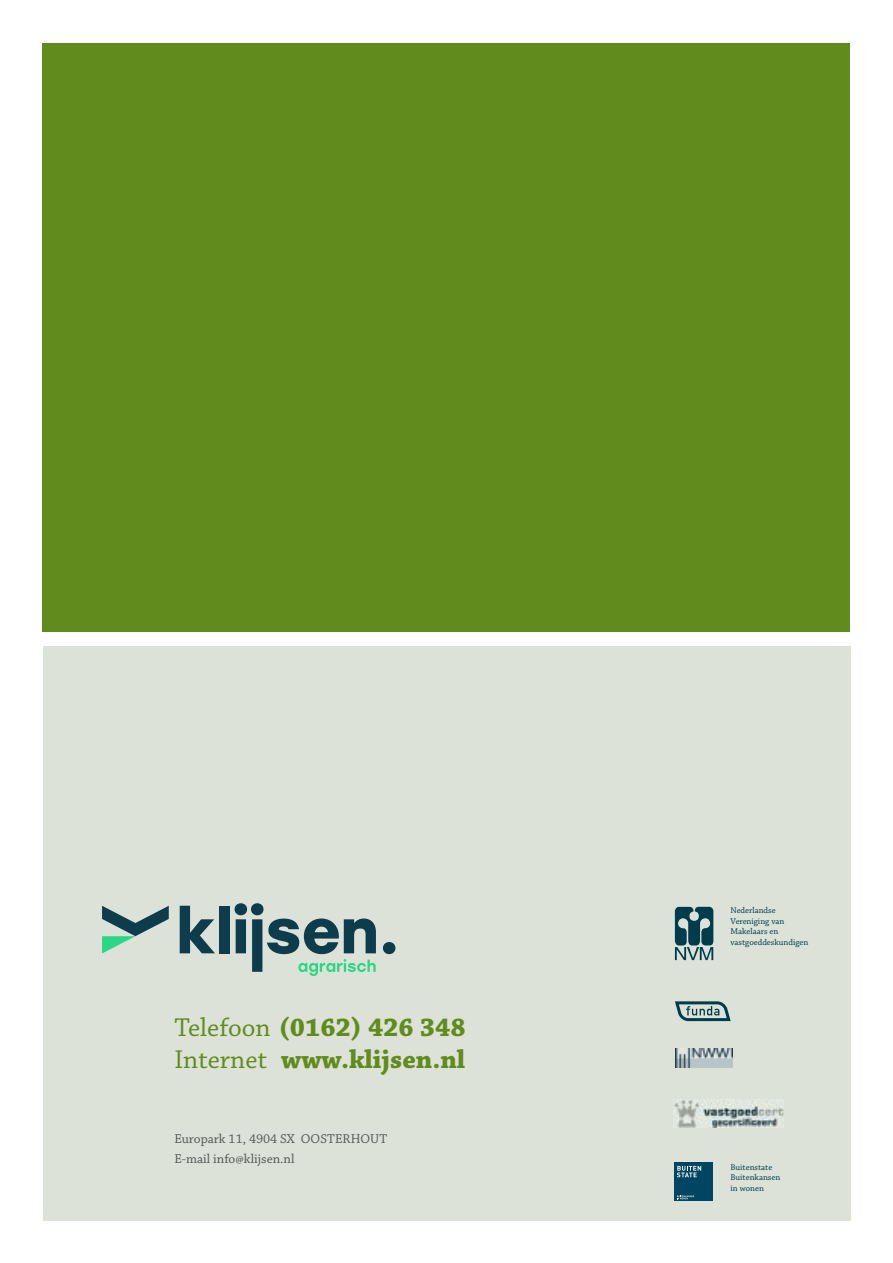
<style>
.page{position:relative;width:893px;height:1263px;background:#fff}
.page>*{position:absolute;margin:0;border:0;box-sizing:border-box;transform-origin:0 0}
.t1{font:700 27.15px/32.5px "Chaparral Pro";color:#618b1d}
.t2{font:13.5px/19.5px "Chaparral Pro";color:#575756}
.t3{font:8.85px/10.6px "Chaparral Pro";color:#003c4b}
.s1{font-weight:400}
</style>
<div class="page">
<div style="left:43px;top:646px;width:807px;height:574px;background:#dce2d7"></div>
<div style="left:43px;top:43px;width:807px;height:588px;background:#618b1d"></div>
<svg style="left:675px;top:1001px;width:56px;height:20px"></svg>
<svg style="left:675px;top:907px;width:38px;height:53px"></svg>
<div style="left:675px;top:1162px;width:38px;height:39px;background:#004663"></div>
<svg style="left:677px;top:1166px;width:24px;height:11px"></svg>
<svg style="left:677px;top:1195px;width:17px;height:4px"></svg>
<img style="left:674px;top:1100px;width:110px;height:27px">
<img style="left:675px;top:1048px;width:57px;height:20px">
<svg style="left:180px;top:906px;width:35px;height:47px"></svg>
<div style="left:219px;top:906px;width:11px;height:47px;background:#0d3d4d"></div>
<svg style="left:235px;top:903px;width:141px;height:73px"></svg>
<div style="left:383px;top:942px;width:12px;height:12px;background:#0d3d4d;border-radius:50%"></div>
<svg style="left:102px;top:906px;width:67px;height:47px"></svg>
<h1 class="t1" style="left:174px;top:1011px;width:293px"><span class="s1">Telefoon</span> (0162) 426 348<br><span class="s1">Internet</span> www.klijsen.nl</h1>
<h2 class="t2" style="left:174px;top:1130px;width:214px">Europark 11, 4904 SX OOSTERHOUT<br>E-mail info@klijsen.nl</h2>
<p class="t3" style="left:730px;top:905px;width:79px">Nederlandse<br>Vereniging van<br>Makelaars en vastgoeddeskundigen</p>
<p class="t3" style="left:730px;top:1162px;width:51px">Buitenstate<br>Buitenkansen in wonen</p>
</div>
